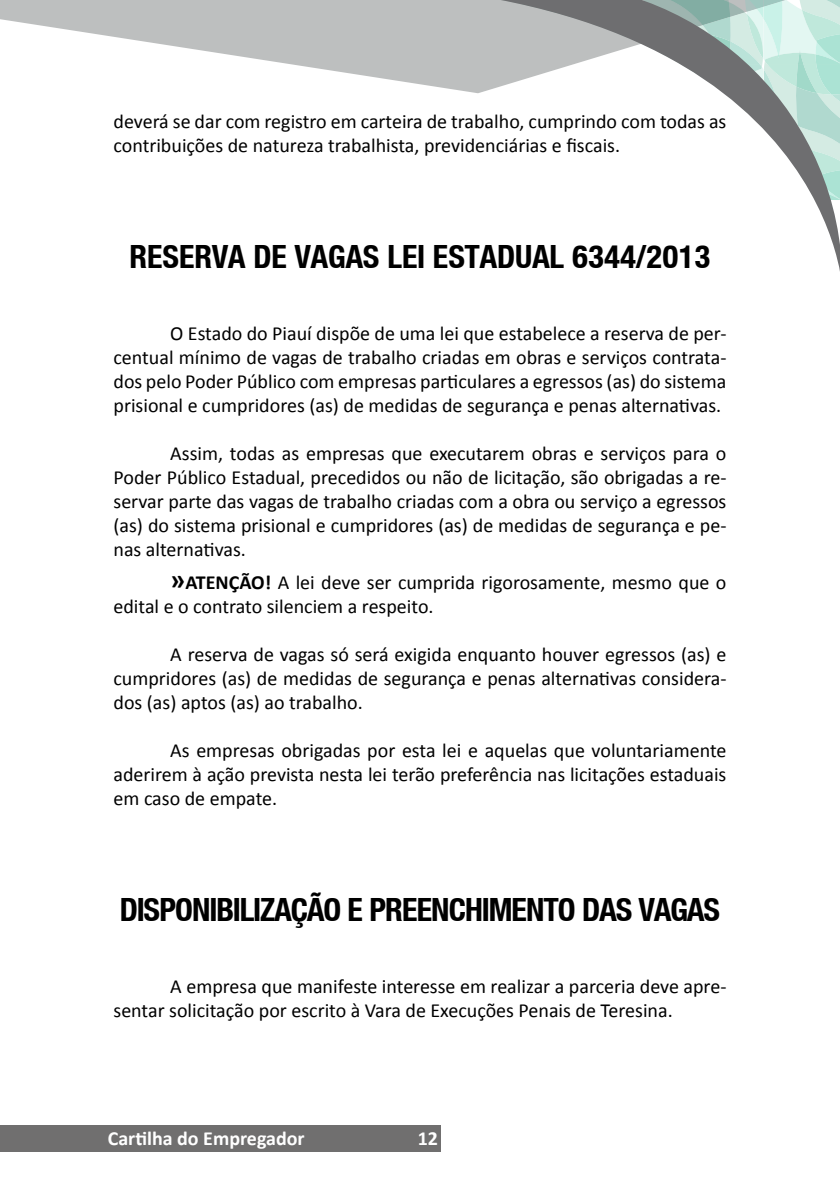
<style>
.page{position:relative;width:840px;height:1191px;background:#fff}
.page>*{position:absolute;margin:0;border:0;box-sizing:border-box;transform-origin:0 0}
.t1{font:32px "Heavenetica Cond 7 Bold SH";letter-spacing:-.025em;color:#000}
.t2{font:32px "Heavenetica Cond 7 Bold SH";color:#000}
.t3{font:20px/24px "Calibri";color:#000;text-align:justify}
.t4{font:700 20px "Calibri";color:#fff}
.s1{font-weight:700;font-size:28px}
.s2{font-weight:700}
</style>
<div class="page">
<div style="left:0;top:1125px;width:440px;height:27px;background:#706f6f"></div>
<svg style="left:0;top:0;width:305px;height:67px;fill:#bdbfbf"></svg>
<svg style="left:305px;top:0;width:534px;height:266px"></svg>
<p class="t3" style="left:113px;top:110px;width:614px">deverá se dar com registro em carteira de trabalho, cumprindo com todas as contribuições de natureza trabalhista, previdenciárias e fiscais.</p>
<h1 class="t2" style="left:129px;top:236px;width:582px">RESERVA DE VAGAS LEI ESTADUAL 6344/2013</h1>
<p class="t3" style="left:113px;top:321px;width:614px;text-indent:57px">O Estado do Piauí dispõe de uma lei que estabelece a reserva de per&shy;centual mínimo de vagas de trabalho criadas em obras e serviços contrata&shy;dos pelo Poder Público com empresas particulares a egressos (as) do sistema prisional e cumpridores (as) de medidas de segurança e penas alternativas.</p>
<p class="t3" style="left:113px;top:441px;width:614px;text-indent:57px">Assim, todas as empresas que executarem obras e serviços para o Poder Público Estadual, precedidos ou não de licitação, são obrigadas a re&shy;servar parte das vagas de trabalho criadas com a obra ou serviço a egressos (as) do sistema prisional e cumpridores (as) de medidas de segurança e pe&shy;nas alternativas.</p>
<p class="t3" style="left:113px;top:571px;width:614px;text-indent:57px"><span class="s1">»</span><span class="s2">ATENÇÃO!</span> A lei deve ser cumprida rigorosamente, mesmo que o edital e o contrato silenciem a respeito.</p>
<p class="t3" style="left:113px;top:643px;width:614px;text-indent:57px">A reserva de vagas só será exigida enquanto houver egressos (as) e cumpridores (as) de medidas de segurança e penas alternativas considera&shy;dos (as) aptos (as) ao trabalho.</p>
<p class="t3" style="left:113px;top:739px;width:614px;text-indent:57px">As empresas obrigadas por esta lei e aquelas que voluntariamente aderirem à ação prevista nesta lei terão preferência nas licitações estaduais em caso de empate.</p>
<h1 class="t1" style="left:120px;top:888px;width:601px">DISPONIBILIZAÇÃO E PREENCHIMENTO DAS VAGAS</h1>
<p class="t3" style="left:113px;top:974px;width:614px;text-indent:57px">A empresa que manifeste interesse em realizar a parceria deve apre&shy;sentar solicitação por escrito à Vara de Execuções Penais de Teresina.</p>
<p class="t4" style="left:108px;top:1125px;width:198px">Cartilha do Empregador</p>
<p class="t4" style="left:417px;top:1125px;width:22px">12</p>
</div>
